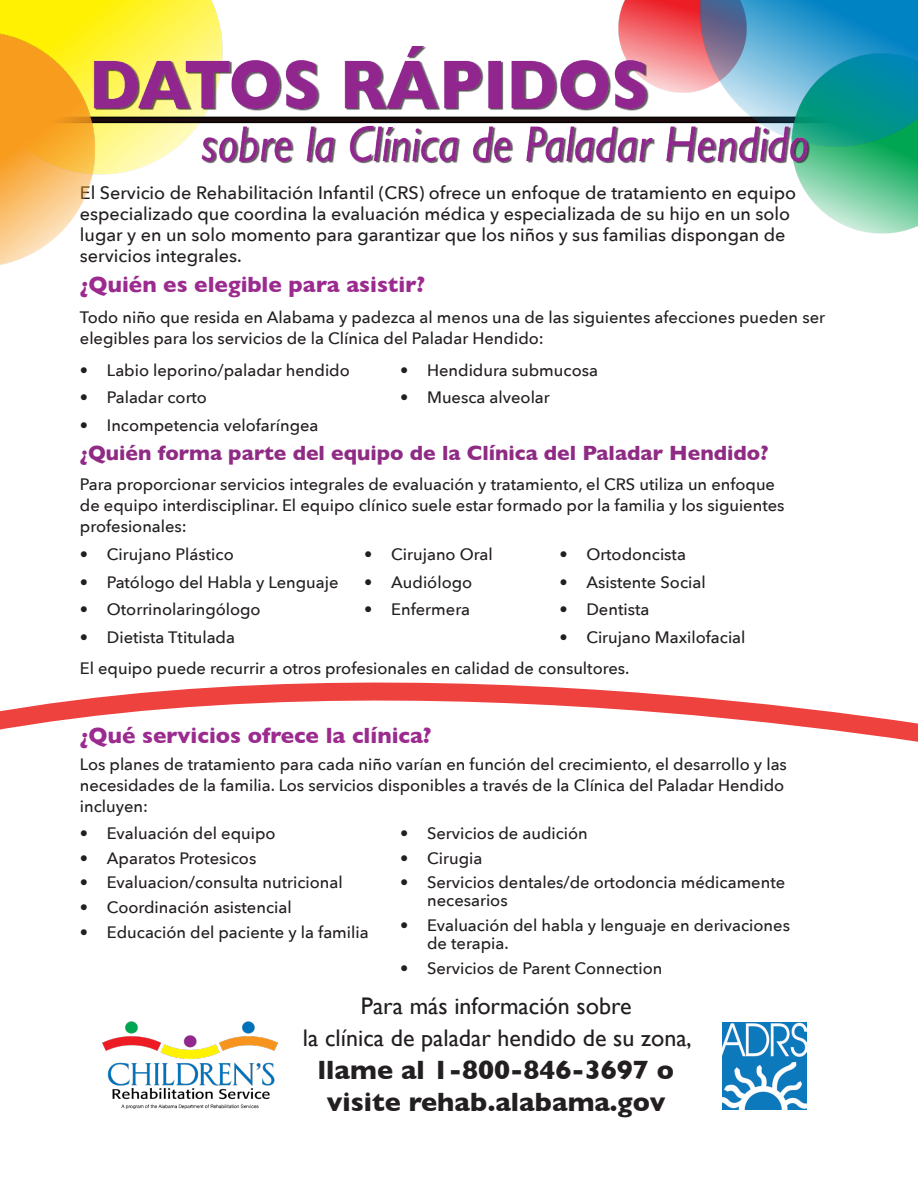
<style>
.page{position:relative;width:918px;height:1188px;background:#fff}
.page>*{position:absolute;margin:0;border:0;box-sizing:border-box;transform-origin:0 0}
.t1{font:700 27px/32.4px "Gill Sans";color:#231f20;text-align:center}
.t2{font:24px "Gill Sans";color:#231f20}
.t3{font:700 22.5px "Gill Sans";color:#9b2b8f}
.t4{font:700 21px "Gill Sans";color:#8f2b84}
.t5{font:500 18px "Avenir Next";color:#231f20}
.t6{font:500 16.5px/21px "Avenir Next";color:#231f20}
</style>
<div class="page">
<img style="left:0;top:0;width:223px;height:45px">
<img style="left:618px;top:0;width:65px;height:45px">
<img style="left:799px;top:157px;width:119px;height:77px">
<img style="left:683px;top:0;width:235px;height:157px">
<img style="left:0;top:21px;width:114px;height:244px">
<img style="left:82px;top:45px;width:747px;height:135px">
<svg style="left:0;top:682px;width:918px;height:60px"></svg>
<img style="left:102px;top:1021px;width:175px;height:88px">
<img style="left:722px;top:1022px;width:85px;height:87px">
<p class="t5" style="left:80px;top:178px;width:718px">El Servicio de Rehabilitación Infantil (CRS) ofrece un enfoque de tratamiento en equipo</p>
<p class="t5" style="left:80px;top:199px;width:712px">especializado que coordina la evaluación médica y especializada de su hijo en un solo</p>
<p class="t5" style="left:80px;top:220px;width:707px">lugar y en un solo momento para garantizar que los niños y sus familias dispongan de</p>
<p class="t5" style="left:80px;top:241px;width:164px">servicios integrales.</p>
<h3 class="t3" style="left:80px;top:266px;width:347px">¿Quién es elegible para asistir?</h3>
<p class="t6" style="left:80px;top:306px;width:747px">Todo niño que resida en Alabama y padezca al menos una de las siguientes afecciones pueden ser elegibles para los servicios de la Clínica del Paladar Hendido:</p>
<p class="t6" style="left:80px;top:359px;width:271px">• Labio leporino/paladar hendido</p>
<p class="t6" style="left:400px;top:359px;width:199px">• Hendidura submucosa</p>
<p class="t6" style="left:80px;top:387px;width:129px">• Paladar corto</p>
<p class="t6" style="left:400px;top:387px;width:151px">• Muesca alveolar</p>
<p class="t6" style="left:80px;top:414px;width:240px">• Incompetencia velofaríngea</p>
<h3 class="t4" style="left:80px;top:437px;width:690px">¿Quién forma parte del equipo de la Clínica del Paladar Hendido?</h3>
<p class="t6" style="left:80px;top:473px;width:706px">Para proporcionar servicios integrales de evaluación y tratamiento, el CRS utiliza un enfoque de equipo interdisciplinar. El equipo clínico suele estar formado por la familia y los siguientes profesionales:</p>
<p class="t6" style="left:80px;top:543px;width:155px">• Cirujano Plástico</p>
<p class="t6" style="left:364px;top:543px;width:130px">• Cirujano Oral</p>
<p class="t6" style="left:559px;top:543px;width:128px">• Ortodoncista</p>
<p class="t6" style="left:80px;top:571px;width:260px">• Patólogo del Habla y Lenguaje</p>
<p class="t6" style="left:364px;top:571px;width:109px">• Audiólogo</p>
<p class="t6" style="left:559px;top:571px;width:148px">• Asistente Social</p>
<p class="t6" style="left:80px;top:599px;width:182px">• Otorrinolaringólogo</p>
<p class="t6" style="left:364px;top:599px;width:107px">• Enfermera</p>
<p class="t6" style="left:559px;top:599px;width:92px">• Dentista</p>
<p class="t6" style="left:80px;top:626px;width:157px">• Dietista Ttitulada</p>
<p class="t6" style="left:559px;top:626px;width:188px">• Cirujano Maxilofacial</p>
<p class="t6" style="left:80px;top:657px;width:551px">El equipo puede recurrir a otros profesionales en calidad de consultores.</p>
<h3 class="t3" style="left:80px;top:718px;width:353px">¿Qué servicios ofrece la clínica?</h3>
<p class="t6" style="left:80px;top:753px;width:709px">Los planes de tratamiento para cada niño varían en función del crecimiento, el desarrollo y las necesidades de la familia. Los servicios disponibles a través de la Clínica del Paladar Hendido incluyen:</p>
<p class="t6" style="left:80px;top:822px;width:197px">• Evaluación del equipo</p>
<p class="t6" style="left:400px;top:822px;width:189px">• Servicios de audición</p>
<p class="t6" style="left:80px;top:847px;width:178px">• Aparatos Protesicos</p>
<p class="t6" style="left:400px;top:847px;width:84px">• Cirugia</p>
<p class="t6" style="left:80px;top:872px;width:264px">• Evaluacion/consulta nutricional</p>
<p class="t6" style="left:427px;top:873px;width:360px;line-height:18px;text-indent:-27px">• Servicios dentales/de ortodoncia médicamente necesarios</p>
<p class="t6" style="left:80px;top:896px;width:213px">• Coordinación asistencial</p>
<p class="t6" style="left:400px;top:914px;width:391px">• Evaluación del habla y lenguaje en derivaciones</p>
<p class="t6" style="left:80px;top:921px;width:290px">• Educación del paciente y la familia</p>
<p class="t6" style="left:427px;top:932px;width:83px">de terapia.</p>
<p class="t6" style="left:400px;top:957px;width:264px">• Servicios de Parent Connection</p>
<p class="t2" style="left:361px;top:992px;width:272px">Para más información sobre</p>
<h2 class="t2" style="left:303px;top:1024px;width:390px">la clínica de paladar hendido de su zona,</h2>
<p class="t1" style="left:318px;top:1053px;width:358px">llame al 1-800-846-3697 o visite rehab.alabama.gov</p>
</div>
